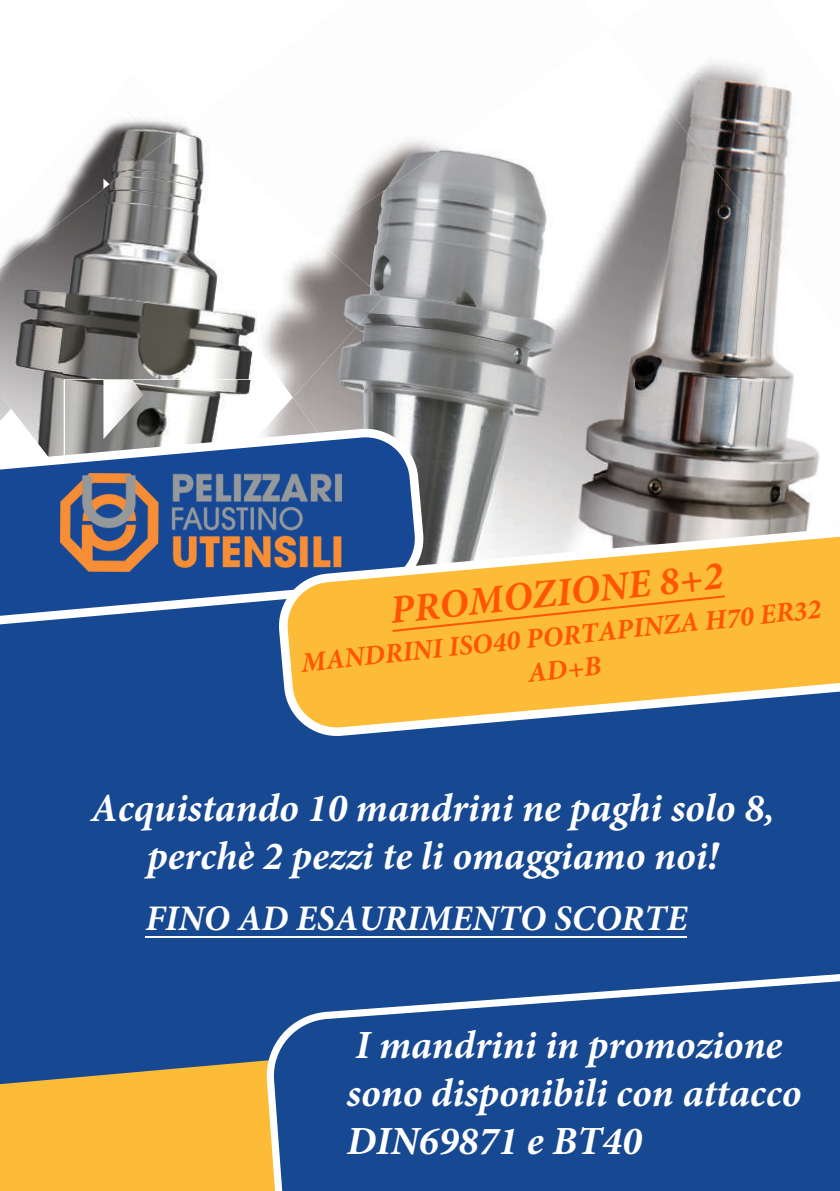
<style>
.page{position:relative;width:840px;height:1191px;background:#fff}
.page>*{position:absolute;margin:0;border:0;box-sizing:border-box;transform-origin:0 0}
.t1{font:italic 700 40px/48px "Minion Pro";color:#fff;text-align:center}
.t2{font:italic 700 40px "Minion Pro";color:#f50}
.t3{font:italic 700 36px "Minion Pro";color:#fff}
.t4{font:italic 700 28px/33.6px "Minion Pro";color:#f50;text-align:center}
</style>
<div class="page">
<img style="left:703px;top:62px;width:89px;height:180px">
<img style="left:48px;top:119px;width:91px;height:100px">
<img style="left:278px;top:398px;width:14px;height:16px">
<img style="left:346px;top:172px;width:60px;height:34px">
<img style="left:365px;top:141px;width:41px;height:31px">
<img style="left:703px;top:154px;width:68px;height:359px">
<img style="left:361px;top:174px;width:273px;height:339px">
<img style="left:634px;top:65px;width:69px;height:448px">
<img style="left:770px;top:242px;width:50px;height:271px">
<img style="left:292px;top:206px;width:69px;height:215px">
<img style="left:406px;top:139px;width:228px;height:36px">
<img style="left:65px;top:380px;width:161px;height:41px">
<img style="left:0;top:219px;width:64px;height:202px">
<img style="left:103px;top:179px;width:64px;height:242px">
<img style="left:63px;top:187px;width:162px;height:192px">
<img style="left:105px;top:123px;width:120px;height:65px">
<img style="left:225px;top:239px;width:157px;height:158px">
<div style="left:0;top:566px;width:839px;height:625px;background:#174892"></div>
<svg style="left:0;top:421px;width:430px;height:204px"></svg>
<svg style="left:271px;top:513px;width:568px;height:223px"></svg>
<svg style="left:0;top:1061px;width:260px;height:130px;background:#e8b13f"></svg>
<svg style="left:260px;top:974px;width:579px;height:217px"></svg>
<img style="left:60px;top:474px;width:281px;height:98px">
<svg style="left:392px;top:595px;width:332px;height:37px;background:#fdb633"></svg>
<hr style="left:145px;top:936px;width:541px;height:1px;background:#fff">
<p class="t2" style="left:387px;top:582px;width:335px;rotate:-6deg">PROMOZIONE 8+2</p>
<p class="t4" style="left:299px;top:646px;width:523px;rotate:-6deg">MANDRINI ISO40 PORTAPINZA H70 ER32<br>AD+B</p>
<p class="t1" style="left:91px;top:783px;width:684px">Acquistando 10 mandrini ne paghi solo 8, perchè 2 pezzi te li omaggiamo noi!</p>
<p class="t3" style="left:145px;top:892px;width:543px">FINO AD ESAURIMENTO SCORTE</p>
<p class="t1" style="left:346px;top:1020px;width:456px;text-align:left">I mandrini in promozione sono disponibili con attacco<br>DIN69871 e BT40</p>
</div>
